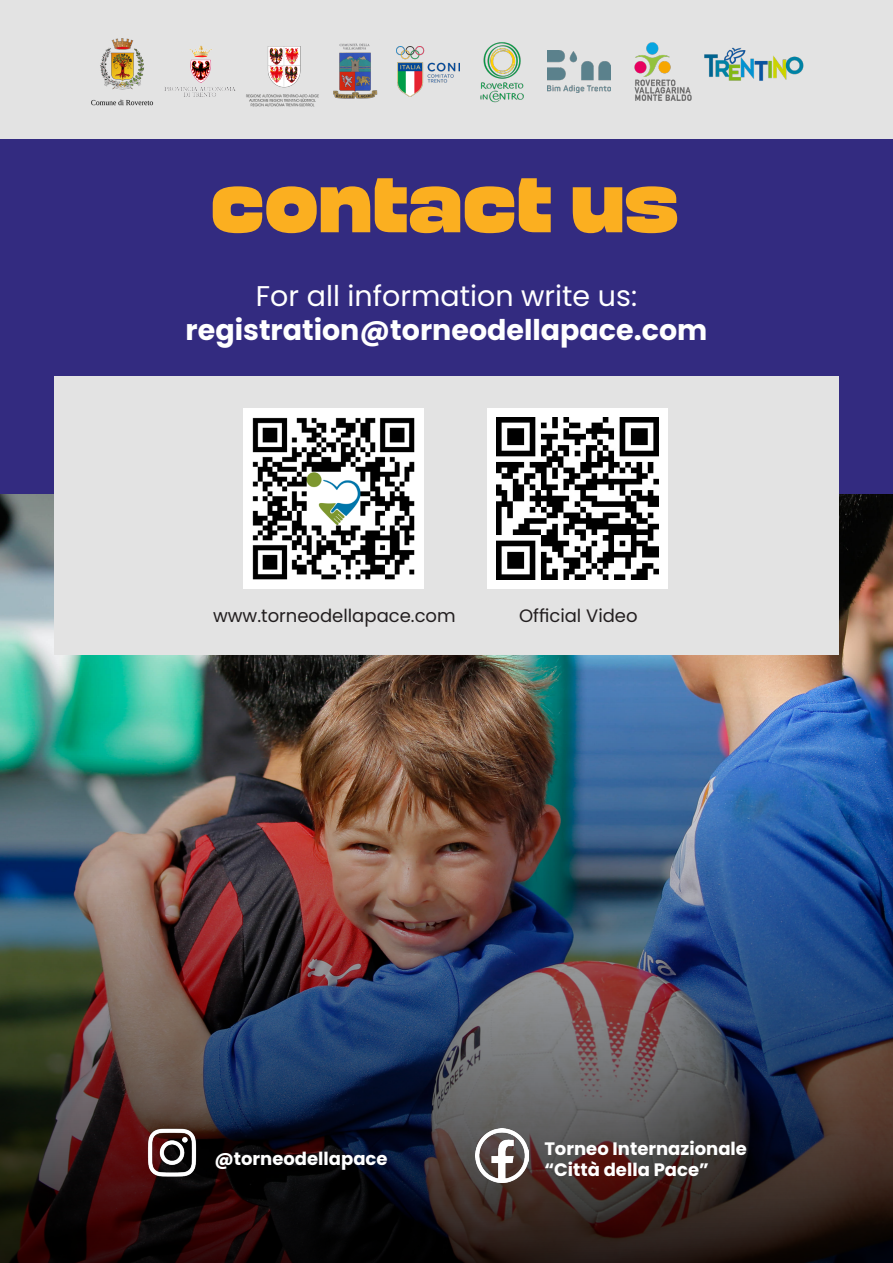
<style>
.page{position:relative;width:893px;height:1263px;background:#fff}
.page>*{position:absolute;margin:0;border:0;box-sizing:border-box;transform-origin:0 0}
.t1{font:900 90px "Millimetre";color:#fbaf20}
.t2{font:700 28.5px "Poppins";color:#fff}
.t3{font:28.5px "Poppins";color:#fff}
.t4{font:700 18px "Poppins";color:#fff}
.t5{font:18px "Poppins";color:#231f20}
</style>
<div class="page">
<img style="left:0;top:493px;width:893px;height:204px">
<div style="left:0;top:0;width:893px;height:493px;background:#332b80"></div>
<div style="left:54px;top:376px;width:785px;height:278px;background:#e3e3e3"></div>
<img style="left:243px;top:408px;width:181px;height:181px">
<img style="left:0;top:697px;width:893px;height:566px">
<img style="left:475px;top:1129px;width:53px;height:53px">
<img style="left:146px;top:1129px;width:53px;height:47px">
<div style="left:0;top:0;width:893px;height:138px;background:#e3e3e3"></div>
<img style="left:91px;top:38px;width:63px;height:67px">
<img style="left:164px;top:46px;width:72px;height:51px">
<img style="left:246px;top:46px;width:73px;height:61px">
<img style="left:333px;top:43px;width:45px;height:56px">
<img style="left:397px;top:47px;width:62px;height:49px">
<img style="left:480px;top:42px;width:44px;height:61px">
<img style="left:704px;top:47px;width:100px;height:34px">
<img style="left:634px;top:42px;width:58px;height:59px">
<img style="left:547px;top:51px;width:64px;height:41px">
<div style="left:487px;top:408px;width:181px;height:180px;background:#fff"></div>
<img style="left:496px;top:417px;width:163px;height:162px">
<p class="t1" style="left:210px;top:149px;width:469px">contact us</p>
<p class="t3" style="left:256px;top:279px;width:383px">For all information write us:</p>
<p class="t2" style="left:186px;top:314px;width:523px">registration@torneodellapace.com</p>
<p class="t5" style="left:213px;top:606px;width:244px">www.torneodellapace.com</p>
<p class="t5" style="left:519px;top:606px;width:120px">Official Video</p>
<p class="t4" style="left:214px;top:1148px;width:175px">@torneodellapace</p>
<p class="t4" style="left:544px;top:1138px;width:204px">Torneo Internazionale</p>
<p class="t4" style="left:544px;top:1159px;width:166px">“Città della Pace”</p>
</div>
